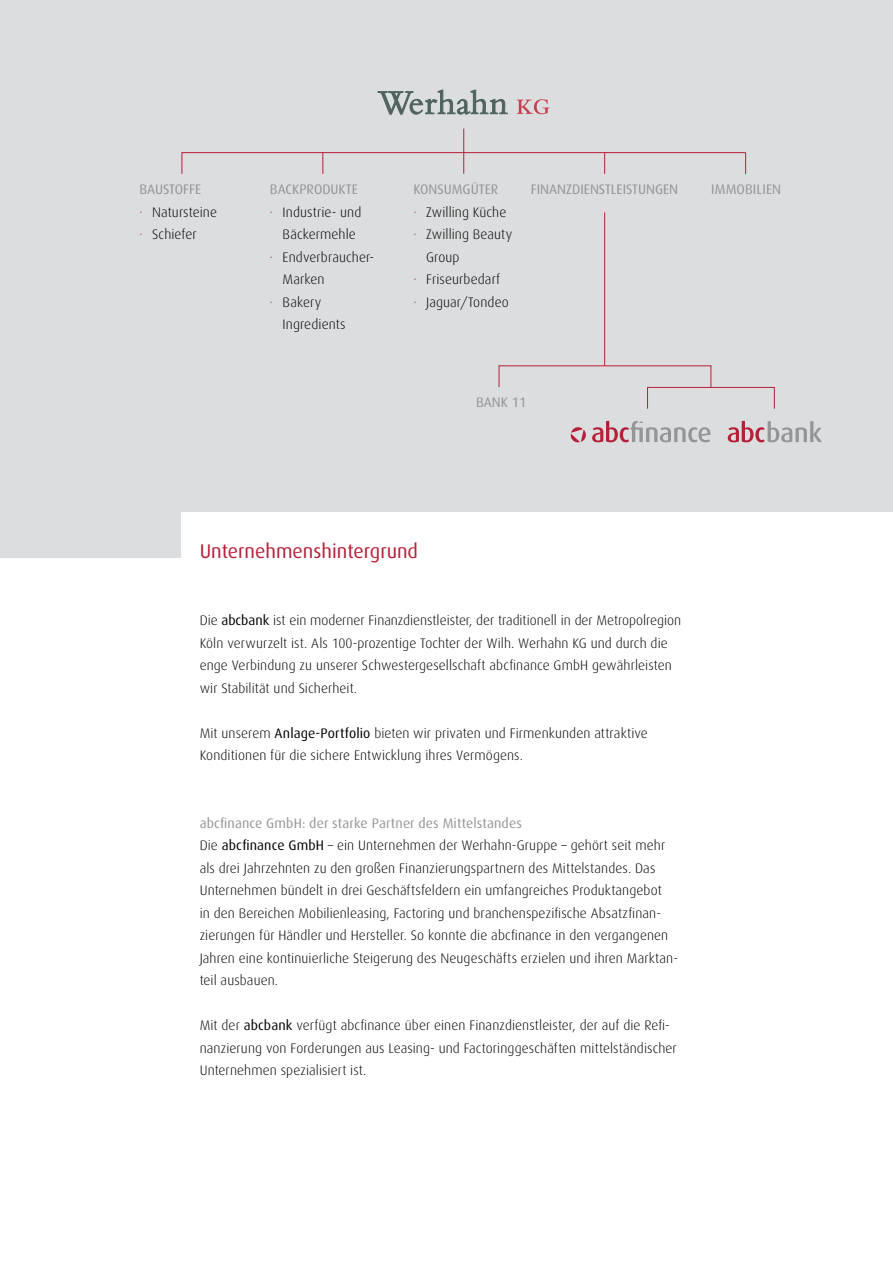
<style>
.page{position:relative;width:893px;height:1263px;background:#fff}
.page>*{position:absolute;margin:0;border:0;box-sizing:border-box;transform-origin:0 0}
.t1{font:19.8px "Dax";color:#b71f38}
.t2{font:300 13.8px/22.5px "Dax";letter-spacing:.005em;color:#000}
.t3{font:13.8px "Dax";color:#939598}
.s1{color:#b71f38}
.s2{font-weight:400;color:#939598}
.s3{font-weight:400}
</style>
<div class="page">
<div style="left:0;top:0;width:893px;height:558px;background:#dcddde"></div>
<div style="left:182px;top:513px;width:711px;height:65px;background:#fff"></div>
<svg style="left:182px;top:153px;width:1px;height:21px"></svg>
<hr style="left:604px;top:212px;width:1px;height:153px;background:#b71f38">
<hr style="left:182px;top:152px;width:564px;height:1px;background:#b71f38">
<hr style="left:463px;top:129px;width:1px;height:45px;background:#b71f38">
<svg style="left:745px;top:153px;width:1px;height:21px"></svg>
<svg style="left:322px;top:153px;width:1px;height:21px"></svg>
<svg style="left:604px;top:153px;width:1px;height:21px"></svg>
<svg style="left:499px;top:366px;width:1px;height:21px"></svg>
<svg style="left:710px;top:366px;width:1px;height:21px"></svg>
<hr style="left:499px;top:365px;width:212px;height:1px;background:#b71f38">
<hr style="left:647px;top:387px;width:128px;height:1px;background:#b71f38">
<svg style="left:647px;top:387px;width:1px;height:22px"></svg>
<svg style="left:774px;top:387px;width:1px;height:22px"></svg>
<svg style="left:378px;top:90px;width:130px;height:25px"></svg>
<svg style="left:517px;top:99px;width:32px;height:15px"></svg>
<svg style="left:571px;top:421px;width:140px;height:22px"></svg>
<svg style="left:728px;top:421px;width:94px;height:21px"></svg>
<p class="t3" style="left:413px;top:182px;width:86px">KONSUMGÜTER</p>
<p class="t3" style="left:711px;top:182px;width:72px">IMMOBILIEN</p>
<p class="t2" style="left:413px;top:201px;width:95px"><span class="s1">·</span> Zwilling Küche</p>
<p class="t2" style="left:413px;top:223px;width:100px"><span class="s1">·</span> Zwilling Beauty</p>
<p class="t2" style="left:426px;top:246px;width:35px">Group</p>
<p class="t2" style="left:413px;top:268px;width:88px"><span class="s1">·</span> Friseurbedarf</p>
<p class="t2" style="left:413px;top:291px;width:97px"><span class="s1">·</span> Jaguar/Tondeo</p>
<p class="t2" style="left:139px;top:178px;width:79px"><span class="s2">BAUSTOFFE<br></span><span class="s1">·</span> Natursteine <span class="s1">·</span> Schiefer</p>
<p class="t3" style="left:531px;top:182px;width:149px">FINANZDIENSTLEISTUNGEN</p>
<p class="t3" style="left:270px;top:182px;width:89px">BACKPRODUKTE</p>
<p class="t2" style="left:270px;top:201px;width:93px"><span class="s1">·</span> Industrie- und</p>
<p class="t2" style="left:283px;top:223px;width:75px">Bäckermehle</p>
<p class="t2" style="left:270px;top:246px;width:106px"><span class="s1">·</span> Endverbraucher-</p>
<p class="t2" style="left:283px;top:268px;width:43px">Marken</p>
<p class="t2" style="left:270px;top:291px;width:53px"><span class="s1">·</span> Bakery</p>
<p class="t2" style="left:283px;top:313px;width:64px">Ingredients</p>
<h1 class="t1" style="left:200px;top:540px;width:220px">Unternehmenshintergrund</h1>
<p class="t3" style="left:476px;top:395px;width:52px">BANK 11</p>
<p class="t2" style="left:200px;top:609px;width:483px">Die <span class="s3">abcbank</span> ist ein moderner Finanzdienstleister, der traditionell in der Metropolregion Köln verwurzelt ist. Als 100-prozentige Tochter der Wilh. Werhahn KG und durch die enge Verbindung zu unserer Schwestergesellschaft abcfinance GmbH gewährleisten wir Stabilität und Sicherheit.</p>
<p class="t2" style="left:200px;top:722px;width:450px">Mit unserem <span class="s3">Anlage-Portfolio</span> bieten wir privaten und Firmenkunden attraktive<br>Konditionen für die sichere Entwicklung ihres Vermögens.</p>
<p class="t2" style="left:200px;top:812px;width:480px"><span class="s2">abcfinance GmbH: der starke Partner des Mittelstandes<br></span>Die <span class="s3">abcfinance GmbH</span> – ein Unternehmen der Werhahn-Gruppe – gehört seit mehr als drei Jahrzehnten zu den großen Finanzierungspartnern des Mittelstandes. Das Unternehmen bündelt in drei Geschäftsfeldern ein umfangreiches Produktangebot<br>in den Bereichen Mobilienleasing, Factoring und branchenspezifische Absatzfinan&shy;zierungen für Händler und Hersteller. So konnte die abcfinance in den vergangenen Jahren eine kontinuierliche Steigerung des Neugeschäfts erzielen und ihren Marktan&shy;teil ausbauen.</p>
<p class="t2" style="left:200px;top:1014px;width:479px">Mit der <span class="s3">abcbank</span> verfügt abcfinance über einen Finanzdienstleister, der auf die Refi&shy;nanzierung von Forderungen aus Leasing- und Factoringgeschäften mittelständischer<br>Unternehmen spezialisiert ist.</p>
</div>
